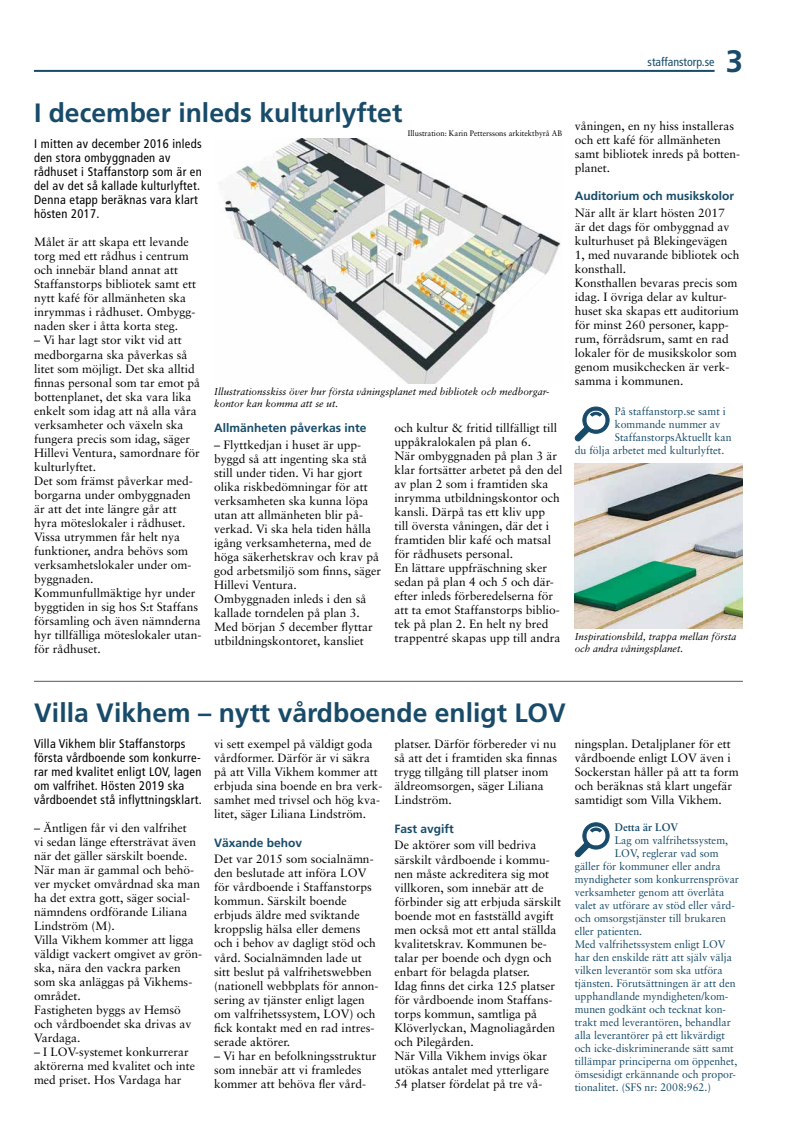
<style>
.page{position:relative;width:794px;height:1126px;background:#fff}
.page>*{position:absolute;margin:0;border:0;box-sizing:border-box;transform-origin:0 0}
.t1{font:700 31px "Frutiger";color:#174b69}
.t2{font:700 26.5px "Frutiger";color:#174b69}
.t3{font:condensed 12.5px/14px "Frutiger";letter-spacing:.025em;color:#000}
.t4{font:12px/14px "Sabon";color:#000}
.t5{font:700 12px "Frutiger";color:#174b69}
.t6{font:condensed 12px "Frutiger";color:#174b69}
.t7{font:11px "Sabon";color:#174b69;scale:.96 1}
.t8{font:700 11px "Sabon";color:#174b69;scale:.96 1}
.t9{font:italic 10px/12px "Sabon";color:#000}
.t10{font:8px "Sabon";color:#000;scale:.96 1}
</style>
<div class="page">
<hr style="left:34px;top:70px;width:680px;height:2px;background:#174b69">
<svg style="left:574px;top:822px;width:36px;height:36px"></svg>
<svg style="left:574px;top:406px;width:36px;height:36px"></svg>
<hr style="left:34px;top:680px;width:709px;height:1px;background:#575756">
<img style="left:220px;top:139px;width:341px;height:245px">
<img style="left:575px;top:463px;width:168px;height:166px">
<h2 class="t2" style="left:34px;top:97px;width:370px">I december inleds kulturlyftet</h2>
<p class="t3" style="left:34px;top:137px;width:169px">I mitten av december 2016 inleds den stora ombyggnaden av rådhuset i Staffanstorp som är en del av det så kallade kulturlyftet.<br>Denna etapp beräknas vara klart hösten 2017.</p>
<p class="t4" style="left:34px;top:235px;width:163px">Målet är att skapa ett levande torg med ett rådhus i centrum och innebär bland annat att<br>Staffanstorps bibliotek samt ett nytt kafé för allmänheten ska inrymmas i rådhuset. Ombygg&shy;naden sker i åtta korta steg.</p>
<p class="t4" style="left:34px;top:333px;width:169px">– Vi har lagt stor vikt vid att medborgarna ska påverkas så litet som möjligt. Det ska alltid finnas personal som tar emot på bottenplanet, det ska vara lika enkelt som idag att nå alla våra verksamheter och växeln ska fungera precis som idag, säger<br>Hillevi Ventura, samordnare för kulturlyftet.<br>Det som främst påverkar med&shy;borgarna under ombyggnaden är att det inte längre går att hyra möteslokaler i rådhuset.<br>Vissa utrymmen får helt nya funktioner, andra behövs som verksamhetslokaler under om&shy;byggnaden.<br>Kommunfullmäktige hyr under byggtiden in sig hos S:t Staffans församling och även nämnderna hyr tillfälliga möteslokaler utan&shy;för rådhuset.</p>
<p class="t10" style="left:408px;top:128px;width:162px">Illustration: Karin Petterssons arkitektbyrå AB</p>
<p class="t9" style="left:214px;top:385px;width:337px">Illustrationsskiss över hur första våningsplanet med bibliotek och medborgar&shy;kontor kan komma att se ut.</p>
<p class="t5" style="left:214px;top:420px;width:154px">Allmänheten påverkas inte</p>
<p class="t4" style="left:214px;top:437px;width:168px">– Flyttkedjan i huset är upp&shy;byggd så att ingenting ska stå still under tiden. Vi har gjort olika riskbedömningar för att verksamheten ska kunna löpa utan att allmänheten blir på&shy;verkad. Vi ska hela tiden hålla igång verksamheterna, med de höga säkerhetskrav och krav på god arbetsmiljö som finns, säger<br>Hillevi Ventura.<br>Ombyggnaden inleds i den så kallade torndelen på plan 3.<br>Med början 5 december flyttar utbildningskontoret, kansliet</p>
<p class="t4" style="left:394px;top:421px;width:170px">och kultur &amp; fritid tillfälligt till uppåkralokalen på plan 6.<br>När ombyggnaden på plan 3 är klar fortsätter arbetet på den del av plan 2 som i framtiden ska inrymma utbildningskontor och kansli. Därpå tas ett kliv upp<br>till översta våningen, där det i framtiden blir kafé och matsal för rådhusets personal.<br>En lättare uppfräschning sker sedan på plan 4 och 5 och där&shy;efter inleds förberedelserna för att ta emot Staffanstorps biblio&shy;tek på plan 2. En helt ny bred trappentré skapas upp till andra</p>
<p class="t6" style="left:647px;top:55px;width:68px">staffanstorp.se</p>
<h1 class="t1" style="left:725px;top:43px;width:19px">3</h1>
<p class="t4" style="left:575px;top:118px;width:167px">våningen, en ny hiss installeras och ett kafé för allmänheten samt bibliotek inreds på botten&shy;planet.</p>
<p class="t5" style="left:575px;top:189px;width:161px">Auditorium och musikskolor</p>
<p class="t4" style="left:575px;top:206px;width:166px">När allt är klart hösten 2017<br>är det dags för ombyggnad av kulturhuset på Blekingevägen<br>1, med nuvarande bibliotek och konsthall.<br>Konsthallen bevaras precis som idag. I övriga delar av kultur&shy;huset ska skapas ett auditorium för minst 260 personer, kapp&shy;rum, förrådsrum, samt en rad lokaler för de musikskolor som genom musikchecken är verk&shy;samma i kommunen.</p>
<p class="t7" style="left:615px;top:405px;width:117px">På staffanstorp.se samt i</p>
<p class="t7" style="left:615px;top:418px;width:111px">kommande nummer av</p>
<p class="t7" style="left:615px;top:431px;width:123px">StaffanstorpsAktuellt kan</p>
<p class="t7" style="left:575px;top:444px;width:157px">du följa arbetet med kulturlyftet.</p>
<p class="t9" style="left:575px;top:630px;width:163px">Inspirationsbild, trappa mellan första och andra våningsplanet.</p>
<h2 class="t2" style="left:34px;top:697px;width:533px">Villa Vikhem – nytt vårdboende enligt LOV</h2>
<p class="t3" style="left:34px;top:737px;width:169px">Villa Vikhem blir Staffanstorps första vårdboende som konkurre&shy;rar med kvalitet enligt LOV, lagen om valfrihet. Hösten 2019 ska vårdboendet stå inflyttningsklart.</p>
<p class="t4" style="left:34px;top:820px;width:169px">– Äntligen får vi den valfrihet<br>vi sedan länge eftersträvat även när det gäller särskilt boende.<br>När man är gammal och behö&shy;ver mycket omvårdnad ska man ha det extra gott, säger social&shy;nämndens ordförande Liliana<br>Lindström (M).<br>Villa Vikhem kommer att ligga väldigt vackert omgivet av grön&shy;ska, nära den vackra parken som ska anläggas på Vikhems&shy;området.<br>Fastigheten byggs av Hemsö och vårdboendet ska drivas av<br>Vardaga.</p>
<p class="t4" style="left:34px;top:1044px;width:163px">– I LOV-systemet konkurrerar aktörerna med kvalitet och inte med priset. Hos Vardaga har</p>
<p class="t4" style="left:214px;top:736px;width:170px">vi sett exempel på väldigt goda vårdformer. Därför är vi säkra på att Villa Vikhem kommer att erbjuda sina boende en bra verk&shy;samhet med trivsel och hög kva&shy;litet, säger Liliana Lindström.</p>
<p class="t5" style="left:214px;top:835px;width:90px">Växande behov</p>
<p class="t4" style="left:214px;top:852px;width:166px">Det var 2015 som socialnämn&shy;den beslutade att införa LOV för vårdboende i Staffanstorps kommun. Särskilt boende erbjuds äldre med sviktande kroppslig hälsa eller demens och i behov av dagligt stöd och vård. Socialnämnden lade ut sitt beslut på valfrihetswebben (nationell webbplats för annon&shy;sering av tjänster enligt lagen om valfrihetssystem, LOV) och fick kontakt med en rad intres&shy;serade aktörer.</p>
<p class="t4" style="left:214px;top:1048px;width:164px">– Vi har en befolkningsstruktur som innebär att vi framledes kommer att behöva fler vård-</p>
<p class="t4" style="left:394px;top:736px;width:164px">platser. Därför förbereder vi nu så att det i framtiden ska finnas trygg tillgång till platser inom äldreomsorgen, säger Liliana<br>Lindström.</p>
<p class="t5" style="left:394px;top:821px;width:61px">Fast avgift</p>
<p class="t4" style="left:394px;top:838px;width:168px">De aktörer som vill bedriva särskilt vårdboende i kommu&shy;nen måste ackreditera sig mot villkoren, som innebär att de förbinder sig att erbjuda särskilt boende mot en fastställd avgift men också mot ett antal ställda kvalitetskrav. Kommunen be&shy;talar per boende och dygn och enbart för belagda platser.<br>Idag finns det cirka 125 platser för vårdboende inom Staffans&shy;torps kommun, samtliga på<br>Klöverlyckan, Magnoliagården och Pilegården.<br>När Villa Vikhem invigs ökar utökas antalet med ytterligare<br>54 platser fördelat på tre vå-</p>
<p class="t4" style="left:575px;top:737px;width:166px">ningsplan. Detaljplaner för ett vårdboende enligt LOV även i<br>Sockerstan håller på att ta form och beräknas stå klart ungefär samtidigt som Villa Vikhem.</p>
<p class="t8" style="left:615px;top:820px;width:67px">Detta är LOV</p>
<p class="t7" style="left:615px;top:833px;width:119px">Lag om valfrihetssystem,</p>
<p class="t7" style="left:615px;top:846px;width:109px">LOV, reglerar vad som</p>
<p class="t7" style="left:575px;top:859px;width:154px">gäller för kommuner eller andra</p>
<p class="t7" style="left:575px;top:872px;width:173px">myndigheter som konkurrensprövar</p>
<p class="t7" style="left:575px;top:885px;width:157px">verksamheter genom att överlåta</p>
<p class="t7" style="left:575px;top:898px;width:168px">valet av utförare av stöd eller vård-</p>
<p class="t7" style="left:575px;top:911px;width:159px">och omsorgstjänster till brukaren</p>
<p class="t7" style="left:575px;top:924px;width:72px">eller patienten.</p>
<p class="t7" style="left:575px;top:937px;width:159px">Med valfrihetssystem enligt LOV</p>
<p class="t7" style="left:575px;top:950px;width:165px">har den enskilde rätt att själv välja</p>
<p class="t7" style="left:575px;top:963px;width:156px">vilken leverantör som ska utföra</p>
<p class="t7" style="left:575px;top:976px;width:169px">tjänsten. Förutsättningen är att den</p>
<p class="t7" style="left:575px;top:989px;width:162px">upphandlande myndigheten/kom-</p>
<p class="t7" style="left:575px;top:1002px;width:159px">munen godkänt och tecknat kon-</p>
<p class="t7" style="left:575px;top:1015px;width:164px">trakt med leverantören, behandlar</p>
<p class="t7" style="left:575px;top:1028px;width:158px">alla leverantörer på ett likvärdigt</p>
<p class="t7" style="left:575px;top:1041px;width:167px">och icke-diskriminerande sätt samt</p>
<p class="t7" style="left:575px;top:1054px;width:171px">tillämpar principerna om öppenhet,</p>
<p class="t7" style="left:575px;top:1067px;width:170px">ömsesidigt erkännande och propor-</p>
<p class="t7" style="left:575px;top:1080px;width:143px">tionalitet. (SFS nr: 2008:962.)</p>
</div>
